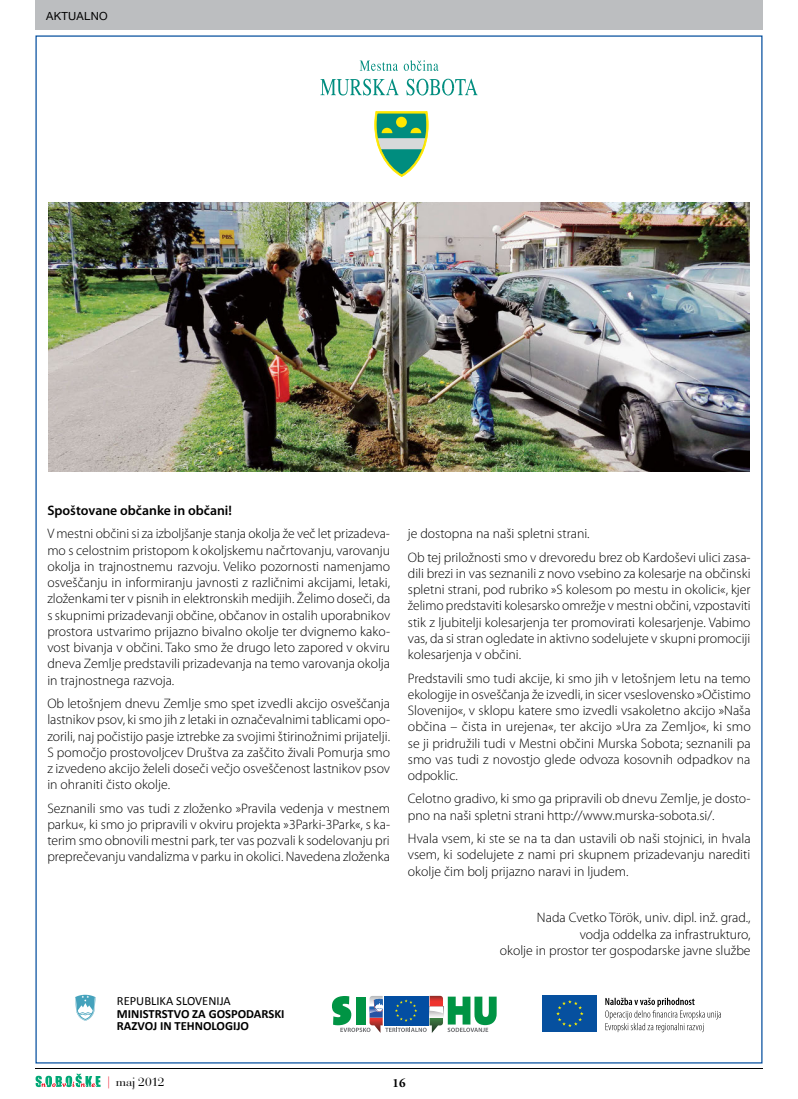
<style>
.page{position:relative;width:798px;height:1099px;background:#fff}
.page>*{position:absolute;margin:0;border:0;box-sizing:border-box;transform-origin:0 0}
.t1{font:300 13.75px/16.2px "Myriad Pro";color:#000;text-align:justify}
.t2{font:600 13.75px "Myriad Pro";color:#000}
.t3{font:700 12.5px/12.5px "Calibri";color:#000}
.t4{font:12.5px "Calibri";color:#000}
.t5{font:12.5px "Bauer Bodoni DOT";letter-spacing:-.005em;color:#000}
.t6{font:700 12.5px "Adobe Garamond Pro";color:#000}
.t7{font:11.25px "Helvetica Neue LT Pro";letter-spacing:.025em;color:#000}
.s1{font-size:14.38px;color:#ed1b2f}
</style>
<div class="page">
<hr style="left:35px;top:1067px;width:727px;height:1px;background:#000">
<div style="left:35px;top:0;width:727px;height:30px;background:#bcbec0"></div>
<svg style="left:36px;top:1073px;width:64px;height:15px"></svg>
<div style="left:542px;top:995px;width:54px;height:36px;background:#06509f"></div>
<svg style="left:556px;top:1000px;width:27px;height:27px"></svg>
<svg style="left:605px;top:997px;width:115px;height:35px"></svg>
<svg style="left:75px;top:994px;width:21px;height:26px"></svg>
<svg style="left:332px;top:995px;width:164px;height:37px"></svg>
<svg style="left:359px;top:60px;width:79px;height:11px"></svg>
<svg style="left:320px;top:79px;width:78px;height:16px"></svg>
<svg style="left:406px;top:78px;width:71px;height:17px"></svg>
<svg style="left:374px;top:111px;width:54px;height:66px"></svg>
<img style="left:48px;top:202px;width:701px;height:269px">
<p class="t7" style="left:46px;top:9px;width:63px">AKTUALNO</p>
<p class="t2" style="left:47px;top:502px;width:186px">Spoštovane občanke in občani!</p>
<p class="t1" style="left:47px;top:526px;width:344px">V mestni občini si za izboljšanje stanja okolja že več let prizadeva&shy;mo s celostnim pristopom k okoljskemu načrtovanju, varovanju okolja in trajnostnemu razvoju. Veliko pozornosti namenjamo osveščanju in informiranju javnosti z različnimi akcijami, letaki, zloženkami ter v pisnih in elektronskih medijih. Želimo doseči, da s skupnimi prizadevanji občine, občanov in ostalih uporabnikov prostora ustvarimo prijazno bivalno okolje ter dvignemo kako&shy;vost bivanja v občini. Tako smo že drugo leto zapored v okviru dneva Zemlje predstavili prizadevanja na temo varovanja okolja in trajnostnega razvoja.</p>
<p class="t1" style="left:47px;top:695px;width:344px">Ob letošnjem dnevu Zemlje smo spet izvedli akcijo osveščanja lastnikov psov, ki smo jih z letaki in označevalnimi tablicami opo&shy;zorili, naj počistijo pasje iztrebke za svojimi štirinožnimi prijatelji.<br>S pomočjo prostovoljcev Društva za zaščito živali Pomurja smo z izvedeno akcijo želeli doseči večjo osveščenost lastnikov psov in ohraniti čisto okolje.</p>
<p class="t1" style="left:47px;top:800px;width:344px">Seznanili smo vas tudi z zloženko »Pravila vedenja v mestnem parku«, ki smo jo pripravili v okviru projekta »3Parki-3Park«, s ka&shy;terim smo obnovili mestni park, ter vas pozvali k sodelovanju pri preprečevanju vandalizma v parku in okolici. Navedena zloženka</p>
<p class="t4" style="left:117px;top:993px;width:115px">REPUBLIKA SLOVENIJA</p>
<p class="t3" style="left:117px;top:1007px;width:169px">MINISTRSTVO ZA GOSPODARSKI<br>RAZVOJ IN TEHNOLOGIJO</p>
<p class="t1" style="left:407px;top:522px;width:344px;line-height:23.4px">je dostopna na naši spletni strani.<br>Ob tej priložnosti smo v drevoredu brez ob Kardoševi ulici zasa-</p>
<p class="t1" style="left:407px;top:565px;width:344px">dili brezi in vas seznanili z novo vsebino za kolesarje na občinski spletni strani, pod rubriko »S kolesom po mestu in okolici«, kjer želimo predstaviti kolesarsko omrežje v mestni občini, vzpostaviti stik z ljubitelji kolesarjenja ter promovirati kolesarjenje. Vabimo vas, da si stran ogledate in aktivno sodelujete v skupni promociji kolesarjenja v občini.</p>
<p class="t1" style="left:407px;top:670px;width:344px">Predstavili smo tudi akcije, ki smo jih v letošnjem letu na temo ekologije in osveščanja že izvedli, in sicer vseslovensko »Očistimo Slovenijo«, v sklopu katere smo izvedli vsakoletno akcijo »Naša občina – čista in urejena«, ter akcijo »Ura za Zemljo«, ki smo se ji pridružili tudi v Mestni občini Murska Sobota; seznanili pa smo vas tudi z novostjo glede odvoza kosovnih odpadkov na odpoklic.</p>
<p class="t1" style="left:407px;top:791px;width:344px">Celotno gradivo, ki smo ga pripravili ob dnevu Zemlje, je dosto&shy;pno na naši spletni strani http://www.murska-sobota.si/.</p>
<p class="t1" style="left:407px;top:830px;width:344px">Hvala vsem, ki ste se na ta dan ustavili ob naši stojnici, in hvala vsem, ki sodelujete z nami pri skupnem prizadevanju narediti okolje čim bolj prijazno naravi in ljudem.</p>
<p class="t1" style="left:499px;top:909px;width:252px;text-align:right">Nada Cvetko Török, univ. dipl. inž. grad.,<br>vodja oddelka za infrastrukturo,<br>okolje in prostor ter gospodarske javne službe</p>
<p class="t5" style="left:105px;top:1074px;width:61px"><span class="s1">|</span> maj 2012</p>
<p class="t6" style="left:392px;top:1075px;width:15px">16</p>
</div>
